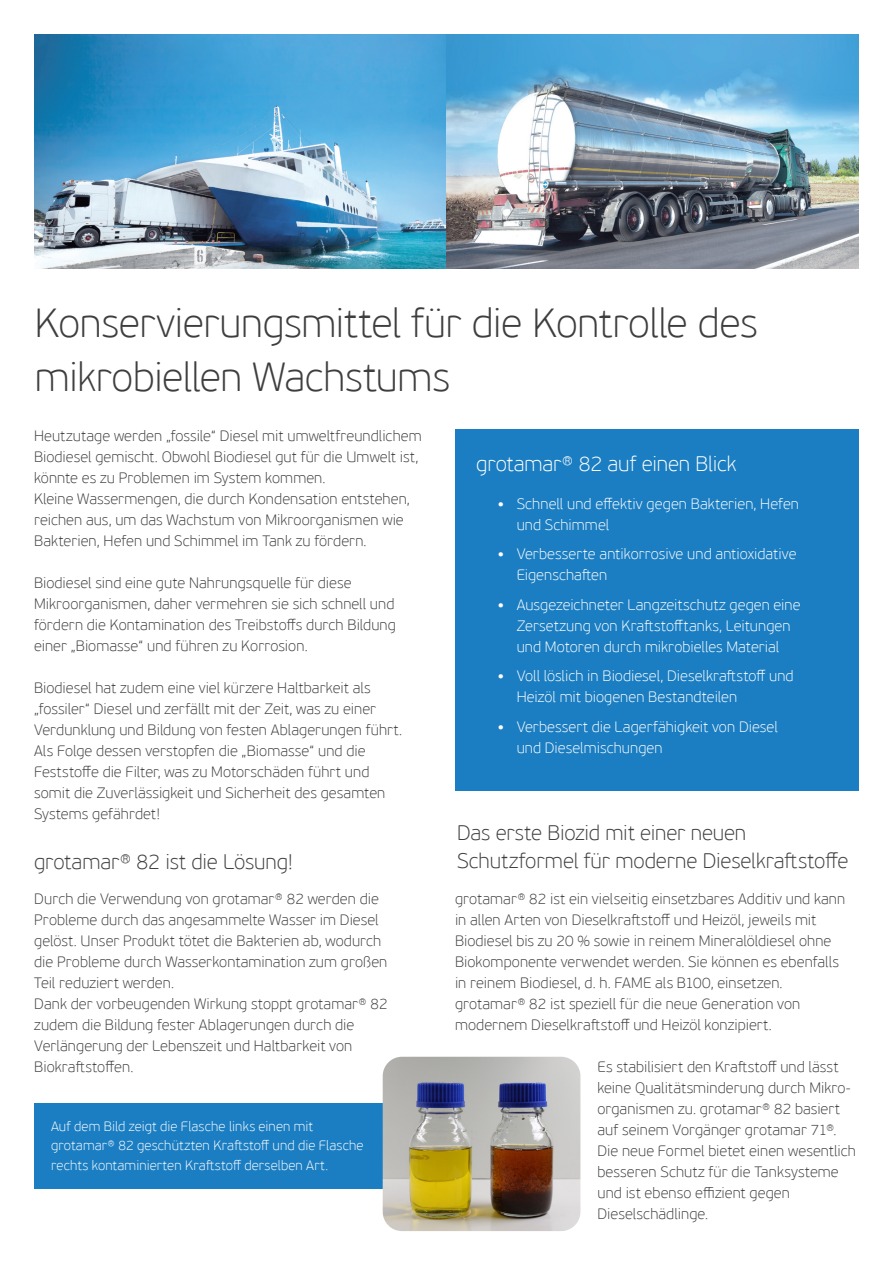
<style>
.page{position:relative;width:893px;height:1263px;background:#fff}
.page>*{position:absolute;margin:0;border:0;box-sizing:border-box;transform-origin:0 0}
.t1{font:100 40.5px "PF Beau Sans Pro";letter-spacing:-.01em;color:#3e3e3f}
.t2{font:100 21px "PF Beau Sans Pro";letter-spacing:-.005em;color:#3e3e3f}
.t3{font:100 21px "PF Beau Sans Pro";letter-spacing:-.005em;color:#fff}
.t4{font:100 15px/21px "PF Beau Sans Pro";letter-spacing:.005em;color:#3e3e3f}
.t5{font:100 15px/21px "PF Beau Sans Pro";letter-spacing:.005em;color:#fff}
.t6{font:100 13.5px/19.5px "PF Beau Sans Pro";letter-spacing:.01em;color:#fff}
.s1{font-weight:700}
</style>
<div class="page">
<img style="left:34px;top:34px;width:825px;height:234px">
<div style="left:455px;top:429px;width:404px;height:362px;background:#1b7ec2"></div>
<div style="left:34px;top:1103px;width:370px;height:85px;background:#1b7ec2"></div>
<img style="left:383px;top:1057px;width:197px;height:174px">
<p class="t1" style="left:35px;top:300px;width:724px">Konservierungsmittel für die Kontrolle des</p>
<p class="t1" style="left:35px;top:354px;width:417px">mikrobiellen Wachstums</p>
<p class="t4" style="left:34px;top:425px;width:389px">Heutzutage werden „fossile“ Diesel mit umweltfreundlichem</p>
<p class="t4" style="left:34px;top:446px;width:386px">Biodiesel gemischt. Obwohl Biodiesel gut für die Umwelt ist,</p>
<p class="t4" style="left:34px;top:467px;width:377px">könnte es zu Problemen im System kommen.<br>Kleine Wassermengen, die durch Kondensation entstehen, reichen aus, um das Wachstum von Mikroorganismen wie Bakterien, Hefen und Schimmel im Tank zu fördern.</p>
<p class="t4" style="left:34px;top:572px;width:319px">Biodiesel sind eine gute Nahrungsquelle für diese</p>
<p class="t4" style="left:34px;top:593px;width:362px">Mikroorganismen, daher vermehren sie sich schnell und</p>
<p class="t4" style="left:34px;top:614px;width:363px">fördern die Kontamination des Treibstoffs durch Bildung</p>
<p class="t4" style="left:34px;top:635px;width:275px">einer „Biomasse“ und führen zu Korrosion.</p>
<p class="t4" style="left:34px;top:677px;width:338px">Biodiesel hat zudem eine viel kürzere Haltbarkeit als</p>
<p class="t4" style="left:34px;top:698px;width:344px">„fossiler“ Diesel und zerfällt mit der Zeit, was zu einer</p>
<p class="t4" style="left:34px;top:719px;width:370px">Verdunklung und Bildung von festen Ablagerungen führt.</p>
<p class="t4" style="left:34px;top:740px;width:353px">Als Folge dessen verstopfen die „Biomasse“ und die Feststoffe die Filter, was zu Motorschäden führt und somit die Zuverlässigkeit und Sicherheit des gesamten Systems gefährdet!</p>
<p class="t2" style="left:34px;top:850px;width:260px">grotamar® 82 ist die Lösung!</p>
<p class="t4" style="left:34px;top:889px;width:346px">Durch die Verwendung von grotamar® 82 werden die</p>
<p class="t4" style="left:34px;top:910px;width:346px">Probleme durch das angesammelte Wasser im Diesel</p>
<p class="t4" style="left:34px;top:931px;width:349px">gelöst. Unser Produkt tötet die Bakterien ab, wodurch</p>
<p class="t4" style="left:34px;top:952px;width:355px">die Probleme durch Wasserkontamination zum großen</p>
<p class="t4" style="left:34px;top:973px;width:141px">Teil reduziert werden.</p>
<p class="t4" style="left:34px;top:994px;width:355px">Dank der vorbeugenden Wirkung stoppt grotamar® 82 zudem die Bildung fester Ablagerungen durch die Verlängerung der Lebenszeit und Haltbarkeit von Biokraftstoffen.</p>
<p class="t6" style="left:51px;top:1116px;width:264px">Auf dem Bild zeigt die Flasche links einen mit</p>
<p class="t6" style="left:51px;top:1135px;width:314px">grotamar® 82 geschützten Kraftstoff und die Flasche rechts kontaminierten Kraftstoff derselben Art.</p>
<p class="t3" style="left:476px;top:452px;width:262px">grotamar® 82 auf einen Blick</p>
<p class="t5" style="left:517px;top:493px;width:284px;text-indent:-19px"><span class="s1">•</span> Schnell und effektiv gegen Bakterien, Hefen und Schimmel</p>
<p class="t5" style="left:517px;top:544px;width:281px;text-indent:-19px"><span class="s1">•</span> Verbesserte antikorrosive und antioxidative<br>Eigenschaften</p>
<p class="t5" style="left:517px;top:594px;width:285px;text-indent:-19px"><span class="s1">•</span> Ausgezeichneter Langzeitschutz gegen eine<br>Zersetzung von Kraftstofftanks, Leitungen und Motoren durch mikrobielles Material</p>
<p class="t5" style="left:517px;top:666px;width:279px;text-indent:-19px"><span class="s1">•</span> Voll löslich in Biodiesel, Dieselkraftstoff und<br>Heizöl mit biogenen Bestandteilen</p>
<p class="t5" style="left:517px;top:716px;width:263px;text-indent:-19px"><span class="s1">•</span> Verbessert die Lagerfähigkeit von Diesel und Dieselmischungen</p>
<p class="t2" style="left:457px;top:820px;width:291px">Das erste Biozid mit einer neuen</p>
<p class="t2" style="left:457px;top:849px;width:393px">Schutzformel für moderne Dieselkraftstoffe</p>
<p class="t4" style="left:455px;top:889px;width:392px">grotamar® 82 ist ein vielseitig einsetzbares Additiv und kann in allen Arten von Dieselkraftstoff und Heizöl, jeweils mit</p>
<p class="t4" style="left:455px;top:931px;width:378px">Biodiesel bis zu 20 % sowie in reinem Mineralöldiesel ohne</p>
<p class="t4" style="left:455px;top:952px;width:386px">Biokomponente verwendet werden. Sie können es ebenfalls</p>
<p class="t4" style="left:455px;top:973px;width:347px">in reinem Biodiesel, d. h. FAME als B100, einsetzen. grotamar® 82 ist speziell für die neue Generation von modernem Dieselkraftstoff und Heizöl konzipiert.</p>
<p class="t4" style="left:597px;top:1057px;width:255px">Es stabilisiert den Kraftstoff und lässt keine Qualitätsminderung durch Mikro&shy;organismen zu. grotamar® 82 basiert auf seinem Vorgänger grotamar 71®.</p>
<p class="t4" style="left:597px;top:1141px;width:260px">Die neue Formel bietet einen wesentlich</p>
<p class="t4" style="left:597px;top:1162px;width:243px">besseren Schutz für die Tanksysteme und ist ebenso effizient gegen</p>
<p class="t4" style="left:597px;top:1204px;width:112px">Dieselschädlinge.</p>
</div>
